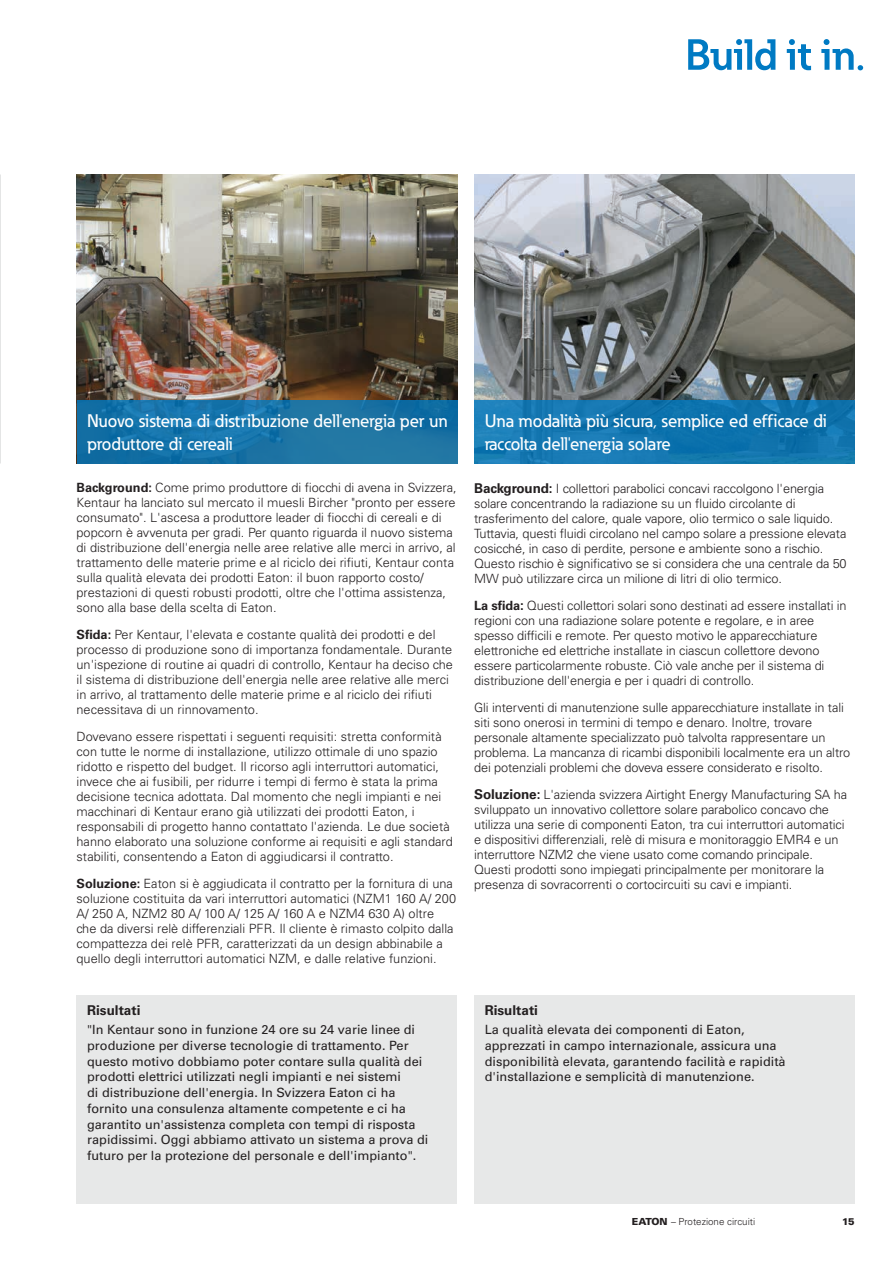
<style>
.page{position:relative;width:893px;height:1263px;background:#fff}
.page>*{position:absolute;margin:0;border:0;box-sizing:border-box;transform-origin:0 0}
.t1{font:500 18px/22.5px "Eaton";color:#fff}
.t2{font:700 13.5px "Univers LT Std";color:#231f20}
.t3{font:300 12.75px/15px "Univers LT Std";color:#231f20}
.t4{font:12.75px/15.8px "Univers LT Std";color:#231f20}
.t5{font:300 9.75px "Univers LT Std";color:#231f20}
.t6{font:900 9.75px "Univers LT Std";color:#231f20}
.s1{font-weight:700}
.s2{font-weight:700;font-size:13.5px}
.s3{font-weight:900}
</style>
<div class="page">
<img style="left:0;top:174px;width:1px;height:289px">
<img style="left:77px;top:174px;width:380px;height:226px">
<img style="left:474px;top:174px;width:381px;height:226px">
<svg style="left:77px;top:400px;width:380px;height:63px;fill:#1a75a4"></svg>
<svg style="left:474px;top:400px;width:381px;height:63px;fill:#1275ae"></svg>
<div style="left:77px;top:995px;width:380px;height:208px;background:#e7e8e8"></div>
<div style="left:474px;top:995px;width:381px;height:208px;background:#e7e8e8"></div>
<svg style="left:688px;top:39px;width:87px;height:31px"></svg>
<svg style="left:787px;top:39px;width:24px;height:31px"></svg>
<svg style="left:821px;top:39px;width:42px;height:31px"></svg>
<h1 class="t1" style="left:87px;top:410px;width:362px">Nuovo sistema di distribuzione dell'energia per un produttore di cereali</h1>
<h1 class="t1" style="left:485px;top:410px;width:344px">Una modalità più sicura, semplice ed efficace di raccolta dell'energia solare</h1>
<p class="t3" style="left:77px;top:480px;width:382px"><span class="s1">Background:</span> Come primo produttore di fiocchi di avena in Svizzera, Kentaur ha lanciato sul mercato il muesli Bircher "pronto per essere consumato". L'ascesa a produttore leader di fiocchi di cereali e di popcorn è avvenuta per gradi. Per quanto riguarda il nuovo sistema di distribuzione dell'energia nelle aree relative alle merci in arrivo, al trattamento delle materie prime e al riciclo dei rifiuti, Kentaur conta sulla qualità elevata dei prodotti Eaton: il buon rapporto costo/ prestazioni di questi robusti prodotti, oltre che l'ottima assistenza, sono alla base della scelta di Eaton.</p>
<p class="t3" style="left:77px;top:627px;width:378px"><span class="s1">Sfida:</span> Per Kentaur, l'elevata e costante qualità dei prodotti e del processo di produzione sono di importanza fondamentale. Durante un'ispezione di routine ai quadri di controllo, Kentaur ha deciso che il sistema di distribuzione dell'energia nelle aree relative alle merci in arrivo, al trattamento delle materie prime e al riciclo dei rifiuti necessitava di un rinnovamento.</p>
<p class="t3" style="left:77px;top:729px;width:378px">Dovevano essere rispettati i seguenti requisiti: stretta conformità con tutte le norme di installazione, utilizzo ottimale di uno spazio ridotto e rispetto del budget. Il ricorso agli interruttori automatici, invece che ai fusibili, per ridurre i tempi di fermo è stata la prima decisione tecnica adottata. Dal momento che negli impianti e nei macchinari di Kentaur erano già utilizzati dei prodotti Eaton, i responsabili di progetto hanno contattato l'azienda. Le due società hanno elaborato una soluzione conforme ai requisiti e agli standard stabiliti, consentendo a Eaton di aggiudicarsi il contratto.</p>
<p class="t3" style="left:77px;top:876px;width:381px"><span class="s1">Soluzione:</span> Eaton si è aggiudicata il contratto per la fornitura di una soluzione costituita da vari interruttori automatici (NZM1 160 A/ 200<br>A/ 250 A, NZM2 80 A/ 100 A/ 125 A/ 160 A e NZM4 630 A) oltre che da diversi relè differenziali PFR. Il cliente è rimasto colpito dalla compattezza dei relè PFR, caratterizzati da un design abbinabile a quello degli interruttori automatici NZM, e dalle relative funzioni.</p>
<p class="t2" style="left:87px;top:1003px;width:55px">Risultati</p>
<p class="t4" style="left:87px;top:1022px;width:343px">"In Kentaur sono in funzione 24 ore su 24 varie linee di produzione per diverse tecnologie di trattamento. Per questo motivo dobbiamo poter contare sulla qualità dei prodotti elettrici utilizzati negli impianti e nei sistemi<br>di distribuzione dell'energia. In Svizzera Eaton ci ha fornito una consulenza altamente competente e ci ha garantito un'assistenza completa con tempi di risposta rapidissimi. Oggi abbiamo attivato un sistema a prova di futuro per la protezione del personale e dell'impianto".</p>
<p class="t3" style="left:474px;top:481px;width:374px"><span class="s2">Background:</span> I collettori parabolici concavi raccolgono l'energia solare concentrando la radiazione su un fluido circolante di trasferimento del calore, quale vapore, olio termico o sale liquido.<br>Tuttavia, questi fluidi circolano nel campo solare a pressione elevata cosicché, in caso di perdite, persone e ambiente sono a rischio.<br>Questo rischio è significativo se si considera che una centrale da 50<br>MW può utilizzare circa un milione di litri di olio termico.</p>
<p class="t3" style="left:474px;top:598px;width:374px"><span class="s1">La sfida</span><span class="s2">:</span> Questi collettori solari sono destinati ad essere installati in regioni con una radiazione solare potente e regolare, e in aree spesso difficili e remote. Per questo motivo le apparecchiature elettroniche ed elettriche installate in ciascun collettore devono essere particolarmente robuste. Ciò vale anche per il sistema di distribuzione dell'energia e per i quadri di controllo.</p>
<p class="t3" style="left:474px;top:700px;width:378px">Gli interventi di manutenzione sulle apparecchiature installate in tali siti sono onerosi in termini di tempo e denaro. Inoltre, trovare personale altamente specializzato può talvolta rappresentare un problema. La mancanza di ricambi disponibili localmente era un altro dei potenziali problemi che doveva essere considerato e risolto.</p>
<p class="t3" style="left:474px;top:787px;width:374px"><span class="s2">Soluzione:</span> L'azienda svizzera Airtight Energy Manufacturing SA ha sviluppato un innovativo collettore solare parabolico concavo che utilizza una serie di componenti Eaton, tra cui interruttori automatici e dispositivi differenziali, relè di misura e monitoraggio EMR4 e un interruttore NZM2 che viene usato come comando principale.<br>Questi prodotti sono impiegati principalmente per monitorare la presenza di sovracorrenti o cortocircuiti su cavi e impianti.</p>
<p class="t2" style="left:485px;top:1003px;width:55px">Risultati</p>
<p class="t4" style="left:485px;top:1022px;width:302px">La qualità elevata dei componenti di Eaton, apprezzati in campo internazionale, assicura una disponibilità elevata, garantendo facilità e rapidità d'installazione e semplicità di manutenzione.</p>
<p class="t5" style="left:632px;top:1215px;width:125px"><span class="s3">EATON</span> – Protezione circuiti</p>
<p class="t6" style="left:842px;top:1215px;width:14px">15</p>
</div>
